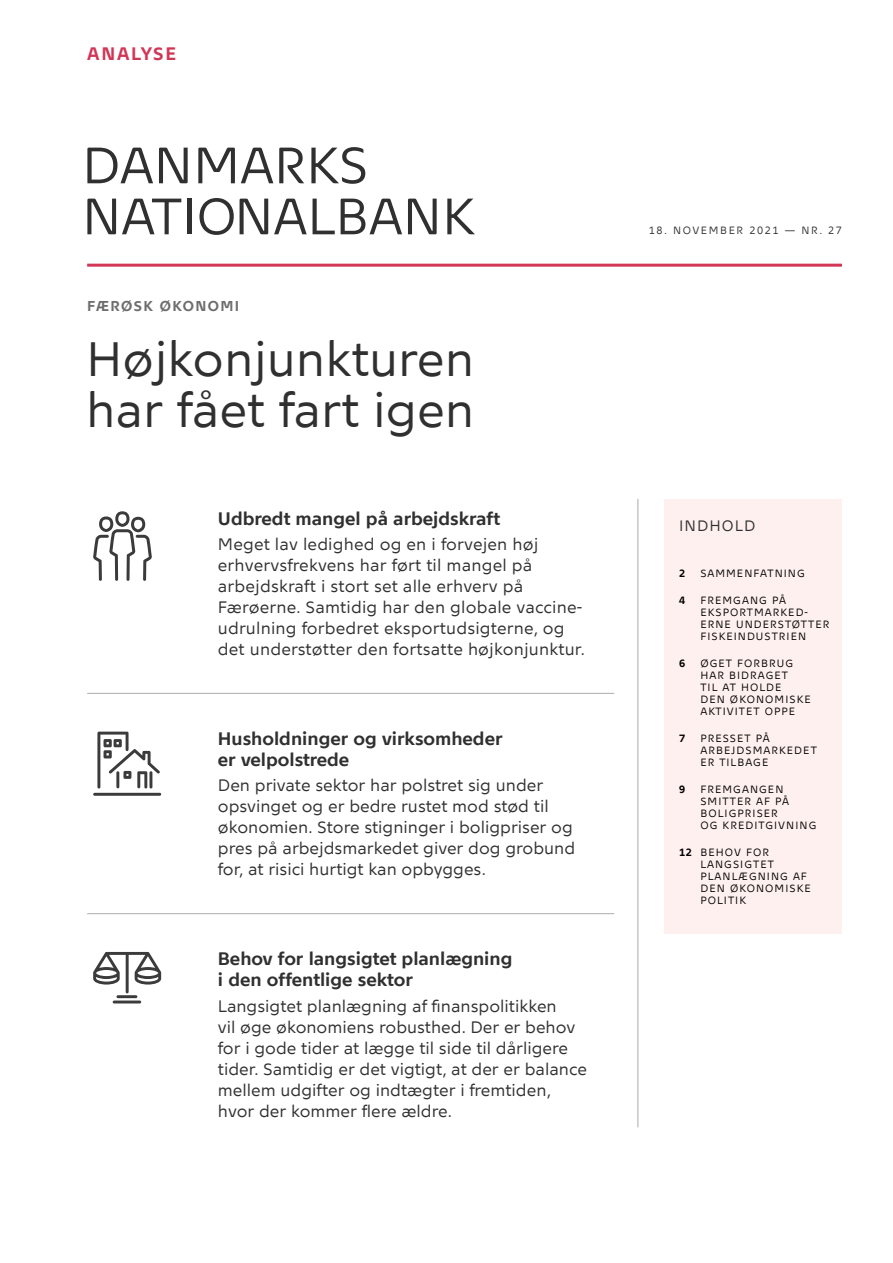
<style>
.page{position:relative;width:893px;height:1263px;background:#fff}
.page>*{position:absolute;margin:0;border:0;box-sizing:border-box;transform-origin:0 0}
.t1{font:51px/51px "Nationalbank";color:#303030}
.H1_overskrift_32_34{font:48px/51px "Nationalbank";color:#303030}
.Ikon-_og_bullit_fed{font:700 18px/21px "Nationalbank";color:#303030}
.t2{font:700 18px "Nationalbank";letter-spacing:.1em;color:#d23656}
.Ikon-_og_bullit_brød{font:16.5px/21px "Nationalbank";color:#303030}
.Indhold_VERSAL_10_pk{font:15px "Nationalbank";letter-spacing:.07em;color:#303030}
.Trompet{font:700 14.25px "Nationalbank";letter-spacing:.1em;color:#6d6d6d}
.Indhold_brød_VERSAL{font:10.5px/12px "Nationalbank";letter-spacing:.1em;color:#000}
.t3{font:10.5px "Nationalbank";letter-spacing:.15em;color:#303030}
.Indhold_brød_VERSAL-2{font:700 10.5px "Nationalbank";color:#000}
.s1{font-weight:700}
</style>
<div class="page">
<hr style="left:87px;top:264px;width:755px;height:3px;background:#d23656">
<hr style="left:87px;top:693px;width:131px;height:1px;background:#acacac">
<hr style="left:218px;top:693px;width:396px;height:1px;background:#acacac">
<hr style="left:87px;top:913px;width:131px;height:1px;background:#acacac">
<hr style="left:218px;top:913px;width:396px;height:1px;background:#acacac">
<svg style="left:93px;top:511px;width:59px;height:70px"></svg>
<hr style="left:93px;top:793px;width:68px;height:3px;background:#3c3b3b">
<svg style="left:97px;top:732px;width:63px;height:56px"></svg>
<hr style="left:116px;top:995px;width:21px;height:3px;background:#3c3b3b">
<hr style="left:113px;top:1000px;width:28px;height:3px;background:#3c3b3b">
<svg style="left:93px;top:952px;width:68px;height:41px"></svg>
<hr style="left:638px;top:499px;width:1px;height:628px;background:#acacac">
<div style="left:664px;top:499px;width:178px;height:434px;background:#fef0ee"></div>
<p class="t2" style="left:87px;top:43px;width:91px">ANALYSE</p>
<h1 class="t1" style="left:82px;top:139px;width:394px">DANMARKS<br>NATIONALBANK</h1>
<p class="Trompet" style="left:87px;top:297px;width:154px">FÆRØSK ØKONOMI</p>
<p class="H1_overskrift_32_34" style="left:86px;top:333px;width:390px">Højkonjunkturen har fået fart igen</p>
<p class="Ikon-_og_bullit_fed" style="left:218px;top:508px;width:284px">Udbredt mangel på arbejdskraft</p>
<p class="Ikon-_og_bullit_brød" style="left:218px;top:534px;width:369px">Meget lav ledighed og en i forvejen høj erhvervsfrekvens har ført til mangel på arbejdskraft i stort set alle erhverv på Færøerne. Samtidig har den globale vaccine&shy;udrulning forbedret eksportudsigterne, og det understøtter den fortsatte højkonjunktur.</p>
<p class="Ikon-_og_bullit_fed" style="left:218px;top:728px;width:286px">Husholdninger og virksomheder er velpolstrede</p>
<p class="Ikon-_og_bullit_brød" style="left:218px;top:775px;width:359px">Den private sektor har polstret sig under opsvinget og er bedre rustet mod stød til økonomien. Store stigninger i boligpriser og pres på arbejdsmarkedet giver dog grobund for, at risici hurtigt kan opbygges.</p>
<p class="Ikon-_og_bullit_fed" style="left:218px;top:948px;width:296px">Behov for langsigtet planlægning i den offentlige sektor</p>
<p class="Ikon-_og_bullit_brød" style="left:218px;top:995px;width:371px">Langsigtet planlægning af finanspolitikken<br>vil øge økonomiens robusthed. Der er behov for i gode tider at lægge til side til dårligere tider. Samtidig er det vigtigt, at der er balance mellem udgifter og indtægter i fremtiden, hvor der kommer flere ældre.</p>
<p class="t3" style="left:649px;top:224px;width:195px">18. NOVEMBER 2021 — NR. 27</p>
<p class="Indhold_VERSAL_10_pk" style="left:679px;top:517px;width:78px">INDHOLD</p>
<p class="Indhold_brød_VERSAL-2" style="left:679px;top:567px;width:8px">2</p>
<p class="Indhold_brød_VERSAL" style="left:700px;top:568px;width:106px">SAMMENFATNING</p>
<p class="Indhold_brød_VERSAL-2" style="left:679px;top:594px;width:8px">4</p>
<p class="Indhold_brød_VERSAL" style="left:700px;top:594px;width:131px">FREMGANG PÅ<br>EKSPORTMARKED-<br>ERNE UNDERSTØTTER<br>FISKEINDUSTRIEN</p>
<p class="Indhold_brød_VERSAL-2" style="left:679px;top:657px;width:8px">6</p>
<p class="Indhold_brød_VERSAL" style="left:700px;top:657px;width:112px">ØGET FORBRUG<br>HAR BIDRAGET<br>TIL AT HOLDE<br>DEN ØKONOMISKE<br>AKTIVITET OPPE</p>
<p class="Indhold_brød_VERSAL-2" style="left:679px;top:732px;width:8px">7</p>
<p class="Indhold_brød_VERSAL" style="left:700px;top:732px;width:118px">PRESSET PÅ<br>ARBEJDSMARKEDET<br>ER TILBAGE</p>
<p class="Indhold_brød_VERSAL-2" style="left:679px;top:783px;width:8px">9</p>
<p class="Indhold_brød_VERSAL" style="left:700px;top:783px;width:118px">FREMGANGEN<br>SMITTER AF PÅ<br>BOLIGPRISER<br>OG KREDITGIVNING</p>
<p class="Indhold_brød_VERSAL" style="left:700px;top:846px;width:112px;text-indent:-21px"><span class="s1">12</span> BEHOV FOR<br>LANGSIGTET<br>PLANLÆGNING AF<br>DEN ØKONOMISKE<br>POLITIK</p>
</div>
